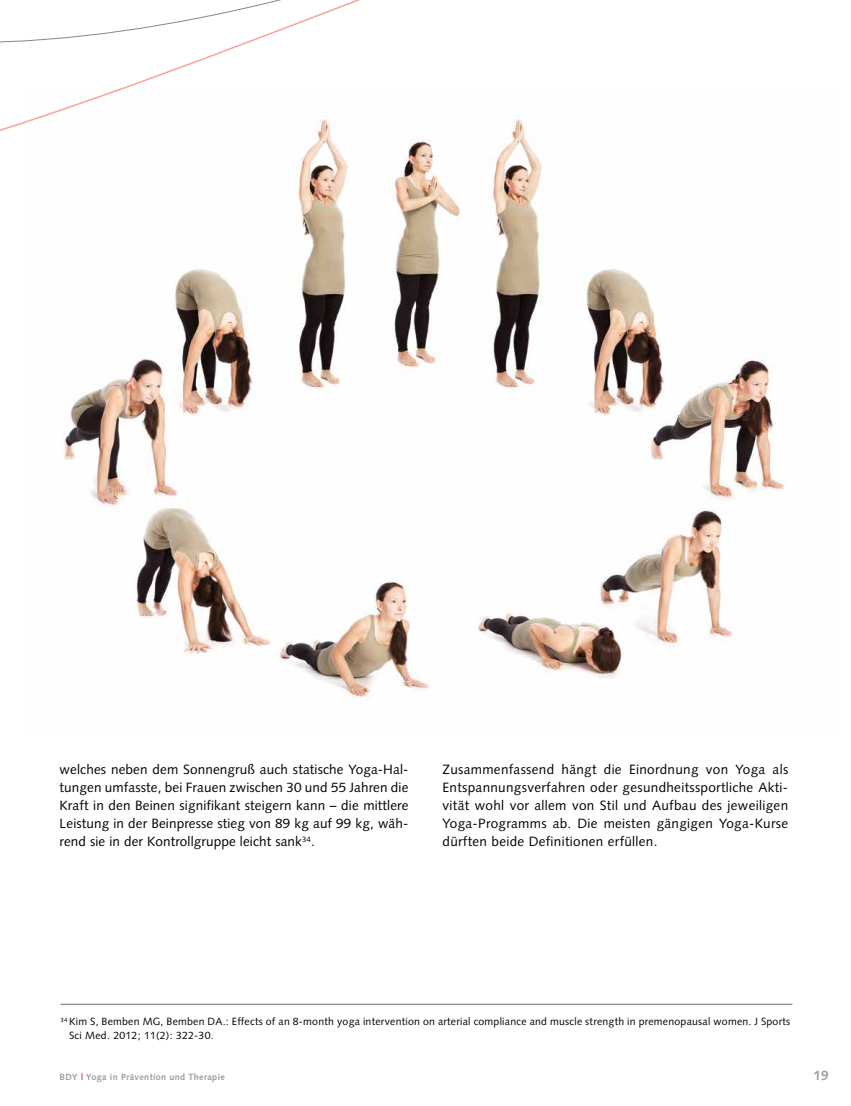
<style>
.page{position:relative;width:851px;height:1106px;background:#fff}
.page>*{position:absolute;margin:0;border:0;box-sizing:border-box;transform-origin:0 0}
.t1{font:13.5px/18px "Syntax BDYOT";letter-spacing:.01em;color:#000;text-align:justify}
.t2{font:700 13.5px "Syntax BDYOT";color:#9d9d9c}
.t3{font:10.5px/13.5px "Syntax BDY";letter-spacing:.025em;color:#000}
.t4{font:700 9px "Syntax BDYOT";letter-spacing:.04em;color:#9d9d9c}
.s1{color:#e7343f}
</style>
<div class="page">
<hr style="left:61px;top:1003px;width:731px;height:1px;background:#706f6f">
<img style="left:136px;top:598px;width:596px;height:101px">
<svg style="left:63px;top:382px;width:722px;height:216px"></svg>
<svg style="left:0;top:0;width:772px;height:382px"></svg>
<p class="t1" style="left:60px;top:760px;width:350px">welches neben dem Sonnengruß auch statische Yoga-Hal&shy;tungen umfasste, bei Frauen zwischen 30 und 55 Jahren die Kraft in den Beinen signifikant steigern kann – die mittlere Leistung in der Beinpresse stieg von 89 kg auf 99 kg, wäh&shy;rend sie in der Kontrollgruppe leicht sank<sup>34</sup>.</p>
<p class="t1" style="left:442px;top:760px;width:347px">Zusammenfassend hängt die Einordnung von Yoga als Entspannungsverfahren oder gesundheitssportliche Akti&shy;vität wohl vor allem von Stil und Aufbau des jeweiligen Yoga-Programms ab. Die meisten gängigen Yoga-Kurse dürften beide Definitionen erfüllen.</p>
<p class="t3" style="left:69px;top:1015px;width:722px;text-indent:-9px"><sup>34</sup> Kim S, Bemben MG, Bemben DA.: Effects of an 8-month yoga intervention on arterial compliance and muscle strength in premenopausal women. J Sports<br>Sci Med. 2012; 11(2): 322-30.</p>
<p class="t4" style="left:60px;top:1072px;width:167px">BDY <span class="s1">|</span> Yoga in Prävention und Therapie</p>
<p class="t2" style="left:813px;top:1068px;width:17px">19</p>
</div>
